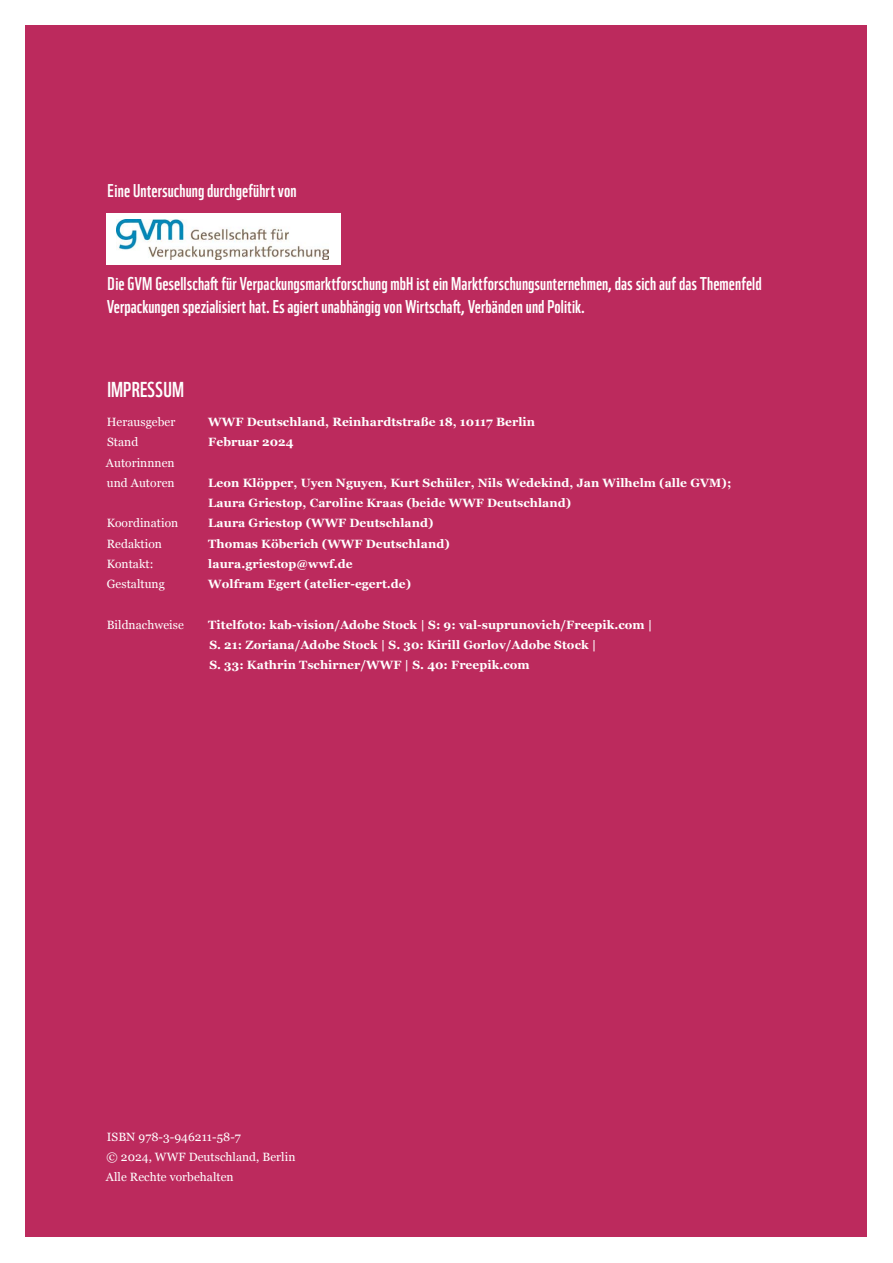
<style>
.page{position:relative;width:893px;height:1263px;background:#fff}
.page>*{position:absolute;margin:0;border:0;box-sizing:border-box;transform-origin:0 0}
.t1{font:21px "WWF";letter-spacing:.005em;color:#fff}
.t2{font:18px/22.5px "WWF";letter-spacing:.005em;color:#fff}
.t3{font:700 12px/20.2px "Georgia";letter-spacing:.005em;color:#fff}
.t4{font:12px/20.2px "Georgia";letter-spacing:.005em;color:#fff}
</style>
<div class="page">
<div style="left:26px;top:26px;width:841px;height:1211px;background:#bc2a5d"></div>
<div style="left:106px;top:213px;width:235px;height:52px;background:#fff"></div>
<img style="left:117px;top:219px;width:211px;height:41px">
<h2 class="t2" style="left:107px;top:179px;width:191px">Eine Untersuchung durchgeführt von</h2>
<h2 class="t2" style="left:107px;top:272px;width:656px">Die GVM Gesellschaft für Verpackungsmarktforschung mbH ist ein Marktforschungsunternehmen, das sich auf das Themenfeld<br>Verpackungen spezialisiert hat. Es agiert unabhängig von Wirtschaft, Verbänden und Politik.</h2>
<h1 class="t1" style="left:107px;top:376px;width:78px">IMPRESSUM</h1>
<p class="t4" style="left:107px;top:411px;width:70px">Herausgeber</p>
<p class="t3" style="left:208px;top:411px;width:328px">WWF Deutschland, Reinhardtstraße 18, 10117 Berlin</p>
<p class="t4" style="left:107px;top:431px;width:33px">Stand</p>
<p class="t3" style="left:208px;top:431px;width:87px">Februar 2024</p>
<p class="t4" style="left:106px;top:452px;width:70px">Autorinnnen und Autoren</p>
<p class="t3" style="left:208px;top:472px;width:525px">Leon Klöpper, Uyen Nguyen, Kurt Schüler, Nils Wedekind, Jan Wilhelm (alle GVM);<br>Laura Griestop, Caroline Kraas (beide WWF Deutschland)</p>
<p class="t4" style="left:107px;top:512px;width:73px">Koordination</p>
<p class="t3" style="left:208px;top:512px;width:227px">Laura Griestop (WWF Deutschland)</p>
<p class="t4" style="left:107px;top:533px;width:57px">Redaktion</p>
<p class="t3" style="left:208px;top:533px;width:243px">Thomas Köberich (WWF Deutschland)</p>
<p class="t4" style="left:107px;top:553px;width:48px">Kontakt:</p>
<p class="t3" style="left:208px;top:553px;width:146px">laura.griestop@wwf.de</p>
<p class="t4" style="left:107px;top:573px;width:60px">Gestaltung</p>
<p class="t3" style="left:208px;top:573px;width:204px">Wolfram Egert (atelier-egert.de)</p>
<p class="t4" style="left:107px;top:614px;width:79px">Bildnachweise</p>
<p class="t3" style="left:208px;top:614px;width:446px">Titelfoto: kab-vision/Adobe Stock | S: 9: val-suprunovich/Freepik.com |<br>S. 21: Zoriana/Adobe Stock | S. 30: Kirill Gorlov/Adobe Stock |<br>S. 33: Kathrin Tschirner/WWF | S. 40: Freepik.com</p>
<p class="t4" style="left:106px;top:1126px;width:191px">ISBN 978-3-946211-58-7<br>© 2024, WWF Deutschland, Berlin<br>Alle Rechte vorbehalten</p>
</div>
